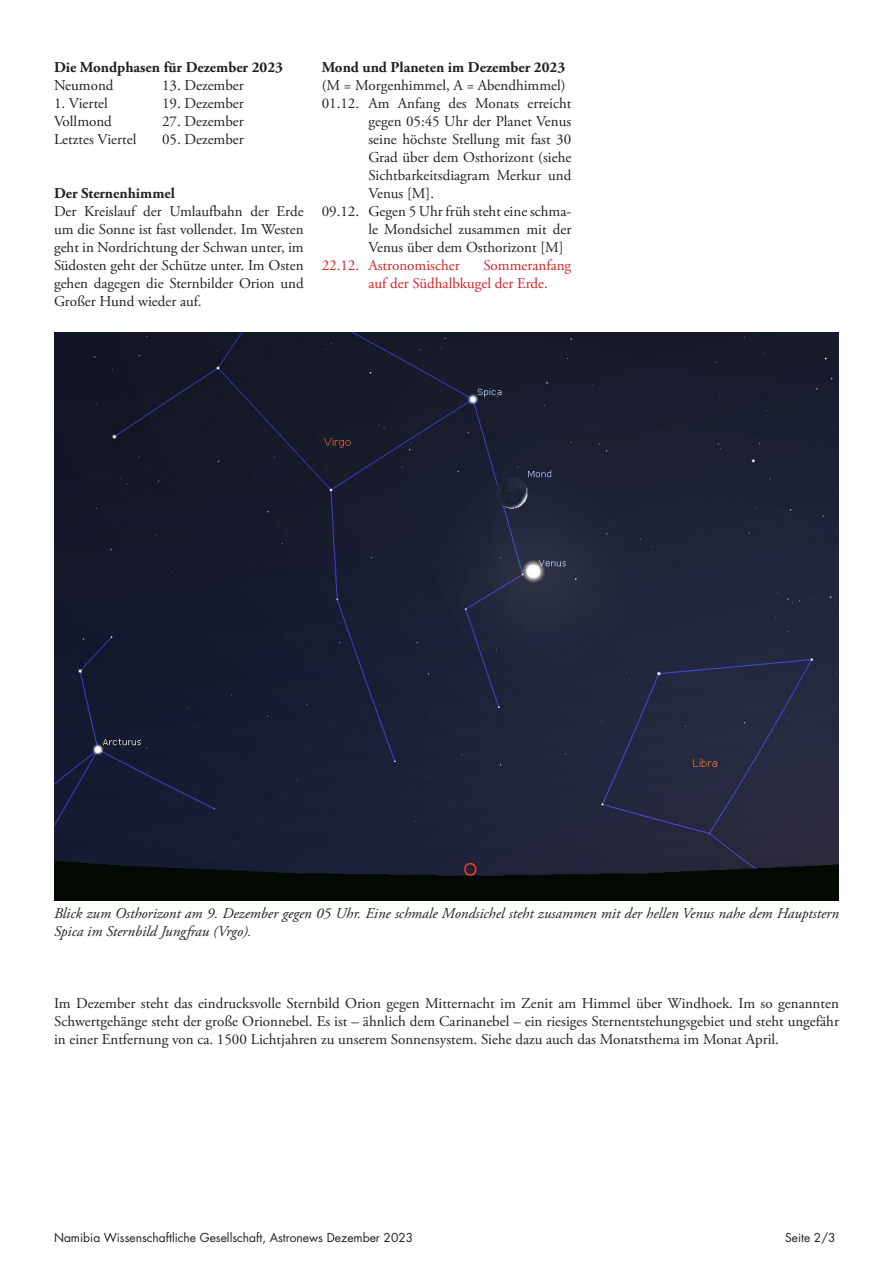
<style>
.page{position:relative;width:893px;height:1263px;background:#fff}
.page>*{position:absolute;margin:0;border:0;box-sizing:border-box;transform-origin:0 0}
.Fließtext_D{font:15px/18px "Adobe Garamond Pro";color:#231f20;text-align:justify}
.Tabelle_2{font:15px/18px "Adobe Garamond Pro";color:#231f20;text-align:justify}
.Bildunterschrift{font:italic 15px/18px "Adobe Garamond Pro";color:#231f20}
.Zwischenüberschrift{font:700 15px "Adobe Garamond Pro";color:#231f20}
.Tabelle_2-2{font:15px/18px "Adobe Garamond Pro";color:#d1232a}
.t1{font:12px "Futura Std";color:#231f20}
</style>
<div class="page">
<img style="left:54px;top:332px;width:785px;height:568px">
<p class="Zwischenüberschrift" style="left:54px;top:59px;width:230px">Die Mondphasen für Dezember 2023</p>
<p class="Tabelle_2" style="left:54px;top:77px;width:61px">Neumond</p>
<p class="Tabelle_2" style="left:162px;top:77px;width:83px">13. Dezember</p>
<p class="Tabelle_2" style="left:54px;top:95px;width:55px">1. Viertel</p>
<p class="Tabelle_2" style="left:162px;top:95px;width:83px">19. Dezember</p>
<p class="Tabelle_2" style="left:54px;top:113px;width:59px">Vollmond</p>
<p class="Tabelle_2" style="left:162px;top:113px;width:83px">27. Dezember</p>
<p class="Tabelle_2" style="left:54px;top:131px;width:84px">Letztes Viertel</p>
<p class="Tabelle_2" style="left:162px;top:131px;width:83px">05. Dezember</p>
<p class="Zwischenüberschrift" style="left:54px;top:185px;width:122px">Der Sternenhimmel</p>
<p class="Fließtext_D" style="left:54px;top:203px;width:251px">Der Kreislauf der Umlaufbahn der Erde um die Sonne ist fast vollendet. Im Westen geht in Nordrichtung der Schwan unter, im Südosten geht der Schütze unter. Im Osten gehen dagegen die Sternbilder Orion und Großer Hund wieder auf.</p>
<p class="Zwischenüberschrift" style="left:322px;top:59px;width:245px">Mond und Planeten im Dezember 2023</p>
<p class="Fließtext_D" style="left:322px;top:77px;width:246px">(M = Morgenhimmel, A = Abendhimmel)</p>
<p class="Tabelle_2" style="left:368px;top:95px;width:204px;text-indent:-47px">01.12. Am Anfang des Monats erreicht gegen 05:45 Uhr der Planet Venus seine höchste Stellung mit fast 30<br>Grad über dem Osthorizont (siehe Sichtbarkeitsdiagram Merkur und Venus [M].</p>
<p class="Tabelle_2" style="left:368px;top:203px;width:204px;text-indent:-47px">09.12. Gegen 5 Uhr früh steht eine schma&shy;le Mondsichel zusammen mit der Venus über dem Osthorizont [M]</p>
<p class="Tabelle_2-2" style="left:322px;top:257px;width:140px">22.12. Astronomischer</p>
<p class="Tabelle_2-2" style="left:368px;top:257px;width:204px;text-indent:115px">Sommeranfang auf der Südhalbkugel der Erde.</p>
<p class="Bildunterschrift" style="left:54px;top:905px;width:786px">Blick zum Osthorizont am 9. Dezember gegen 05 Uhr. Eine schmale Mondsichel steht zusammen mit der hellen Venus nahe dem Hauptstern<br>Spica im Sternbild Jungfrau (Vrgo).</p>
<p class="Fließtext_D" style="left:54px;top:995px;width:786px">Im Dezember steht das eindrucksvolle Sternbild Orion gegen Mitternacht im Zenit am Himmel über Windhoek. Im so genannten Schwertgehänge steht der große Orionnebel. Es ist – ähnlich dem Carinanebel – ein riesiges Sternentstehungsgebiet und steht ungefähr in einer Entfernung von ca. 1500 Lichtjahren zu unserem Sonnensystem. Siehe dazu auch das Monatsthema im Monat April.</p>
<p class="t1" style="left:54px;top:1230px;width:361px">Namibia Wissenschaftliche Gesellschaft, Astronews Dezember 2023</p>
<p class="t1" style="left:785px;top:1230px;width:52px">Seite 2/3</p>
</div>
